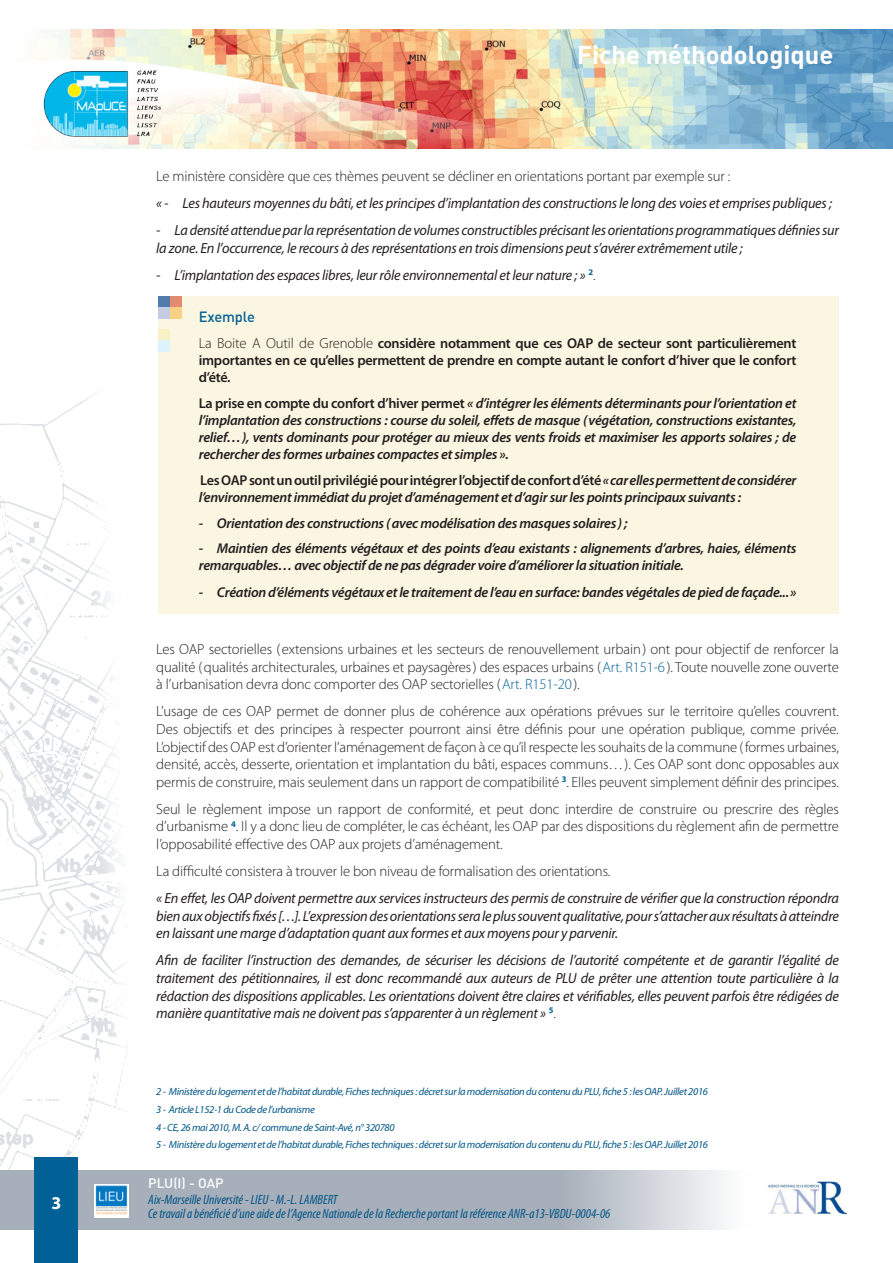
<style>
.page{position:relative;width:893px;height:1263px;background:#fff}
.page>*{position:absolute;margin:0;border:0;box-sizing:border-box;transform-origin:0 0}
.t1{font:25.5px "DIN Bold Alternate";color:#fff}
.t2{font:700 18px "Myriad";color:#fff}
.t3{font:300 14.7px/17.7px "Myriad Pro";letter-spacing:-.01em;color:#231f20;text-align:justify}
.t4{font:italic 14.7px/17.7px "Myriad Pro";letter-spacing:-.015em;color:#231f20;text-align:justify}
.t5{font:500 14.7px "DIN";letter-spacing:-.01em;color:#016096}
.t6{font:italic 600 14.25px/17.1px "Myriad Pro";letter-spacing:-.02em;color:#231f20}
.t7{font:600 14.25px/17.1px "Myriad Pro";letter-spacing:-.02em;color:#231f20;text-align:justify}
.t8{font:italic condensed 13.5px/13.5px "Myriad Pro";color:#015587}
.t9{font:500 13.5px "DIN";letter-spacing:-.005em;color:#fff}
.t10{font:italic 10.5px/17.7px "Myriad Pro";letter-spacing:-.03em;color:#015587}
.s1{font-weight:300;font-style:normal}
.s2{font-weight:300;font-size:14.7px}
.s3{font-style:normal}
.s4{color:#016096}
</style>
<div class="page">
<img style="left:0;top:391px;width:128px;height:779px">
<svg style="left:0;top:1170px;width:724px;height:60px;background:#b0b7c1"></svg>
<img style="left:33px;top:29px;width:859px;height:120px">
<div style="left:34px;top:1158px;width:44px;height:105px;background:#016096"></div>
<img style="left:94px;top:1184px;width:34px;height:34px">
<img style="left:768px;top:1181px;width:78px;height:33px">
<img style="left:41px;top:68px;width:125px;height:70px">
<div style="left:159px;top:296px;width:680px;height:318px;background:#fbf6e1"></div>
<div style="left:159px;top:296px;width:11px;height:11px;background:#527cab"></div>
<div style="left:159px;top:307px;width:11px;height:11px;background:#c3cce0"></div>
<div style="left:170px;top:296px;width:11px;height:11px;background:#e38b71"></div>
<div style="left:170px;top:307px;width:11px;height:11px;background:#f9d184"></div>
<div style="left:159px;top:329px;width:11px;height:11px;background:#f8f0c7"></div>
<div style="left:159px;top:340px;width:11px;height:12px;background:#dcf2fc"></div>
<p class="t2" style="left:51px;top:1194px;width:11px">3</p>
<h1 class="t1" style="left:577px;top:38px;width:258px">Fiche méthodologique</h1>
<p class="t3" style="left:156px;top:167px;width:576px">Le ministère considère que ces thèmes peuvent se décliner en orientations portant par exemple sur :</p>
<p class="t4" style="left:156px;top:194px;width:677px">« - Les hauteurs moyennes du bâti, et les principes d’implantation des constructions le long des voies et emprises publiques ;</p>
<p class="t4" style="left:156px;top:221px;width:684px">- La densité attendue par la représentation de volumes constructibles précisant les orientations programmatiques définies sur la zone. En l’occurrence, le recours à des représentations en trois dimensions peut s’avérer extrêmement utile ;</p>
<p class="t4" style="left:156px;top:266px;width:441px">- L’implantation des espaces libres, leur rôle environnemental et leur nature ; » <sup>2</sup><span class="s1">.</span></p>
<p class="t5" style="left:199px;top:307px;width:58px">Exemple</p>
<p class="t7" style="left:199px;top:335px;width:599px"><span class="s2">La Boite A Outil de Grenoble</span> considère notamment que ces OAP de secteur sont particulièrement importantes en ce qu’elles permettent de prendre en compte autant le confort d’hiver que le confort d’été.</p>
<p class="t6" style="left:199px;top:394px;width:599px;text-align:justify"><span class="s3">La prise en compte du confort d’hiver permet</span> « d’intégrer les éléments déterminants pour l’orientation et l’implantation des constructions : course du soleil, effets de masque (végétation, constructions existantes, relief…), vents dominants pour protéger au mieux des vents froids et maximiser les apports solaires ; de rechercher des formes urbaines compactes et simples ».</p>
<p class="t6" style="left:199px;top:471px;width:599px"><span class="s3">Les OAP sont un outil privilégié pour intégrer l’objectif de confort d’été</span> «car elles permettent de considérer l’environnement immédiat du projet d’aménagement et d’agir sur les points principaux suivants :</p>
<p class="t6" style="left:199px;top:514px;width:430px">- Orientation des constructions (avec modélisation des masques solaires) ;</p>
<p class="t6" style="left:199px;top:540px;width:599px">- Maintien des éléments végétaux et des points d’eau existants : alignements d’arbres, haies, éléments remarquables… avec objectif de ne pas dégrader voire d’améliorer la situation initiale.</p>
<p class="t6" style="left:199px;top:583px;width:599px">- Création d’éléments végétaux et le traitement de l’eau en surface: bandes végétales de pied de façade...»</p>
<p class="t3" style="left:156px;top:640px;width:684px">Les OAP sectorielles (extensions urbaines et les secteurs de renouvellement urbain) ont pour objectif de renforcer la qualité (qualités architecturales, urbaines et paysagères) des espaces urbains (<span class="s4">Art. R151-6</span>). Toute nouvelle zone ouverte à l’urbanisation devra donc comporter des OAP sectorielles (<span class="s4">Art. R151-20</span>).</p>
<p class="t3" style="left:156px;top:702px;width:684px">L’usage de ces OAP permet de donner plus de cohérence aux opérations prévues sur le territoire qu’elles couvrent.<br>Des objectifs et des principes à respecter pourront ainsi être définis pour une opération publique, comme privée.<br>L’objectif des OAP est d’orienter l’aménagement de façon à ce qu’il respecte les souhaits de la commune (formes urbaines, densité, accès, desserte, orientation et implantation du bâti, espaces communs…). Ces OAP sont donc opposables aux permis de construire, mais seulement dans un rapport de compatibilité <sup>3</sup>. Elles peuvent simplement définir des principes.</p>
<p class="t3" style="left:156px;top:800px;width:684px">Seul le règlement impose un rapport de conformité, et peut donc interdire de construire ou prescrire des règles d’urbanisme <sup>4</sup>. Il y a donc lieu de compléter, le cas échéant, les OAP par des dispositions du règlement afin de permettre l’opposabilité effective des OAP aux projets d’aménagement.</p>
<p class="t3" style="left:156px;top:862px;width:456px">La difficulté consistera à trouver le bon niveau de formalisation des orientations.</p>
<p class="t4" style="left:156px;top:889px;width:684px">« En effet, les OAP doivent permettre aux services instructeurs des permis de construire de vérifier que la construction répondra bien aux objectifs fixés […]. L’expression des orientations sera le plus souvent qualitative, pour s’attacher aux résultats à atteindre en laissant une marge d’adaptation quant aux formes et aux moyens pour y parvenir.</p>
<p class="t4" style="left:156px;top:951px;width:684px">Afin de faciliter l’instruction des demandes, de sécuriser les décisions de l’autorité compétente et de garantir l’égalité de traitement des pétitionnaires, il est donc recommandé aux auteurs de PLU de prêter une attention toute particulière à la rédaction des dispositions applicables. Les orientations doivent être claires et vérifiables, elles peuvent parfois être rédigées de manière quantitative mais ne doivent pas s’apparenter à un règlement » <sup>5</sup><span class="s1">.</span></p>
<p class="t10" style="left:156px;top:1083px;width:553px">2 - Ministère du logement et de l’habitat durable, Fiches techniques : décret sur la modernisation du contenu du PLU, fiche 5 : les OAP. Juillet 2016<br>3 - Article L152-1 du Code de l’urbanisme<br>4 - CE, 26 mai 2010, M. A. c/ commune de Saint-Avé, n° 320780<br>5 - Ministère du logement et de l’habitat durable, Fiches techniques : décret sur la modernisation du contenu du PLU, fiche 5 : les OAP. Juillet 2016</p>
<p class="t9" style="left:148px;top:1174px;width:77px">PLU(I) - OAP</p>
<p class="t8" style="left:148px;top:1193px;width:464px">Aix-Marseille Université - LIEU - M.-L. LAMBERT<br>Ce travail a bénéficié d’une aide de l’Agence Nationale de la Recherche portant la référence ANR-a13-VBDU-0004-06</p>
</div>
